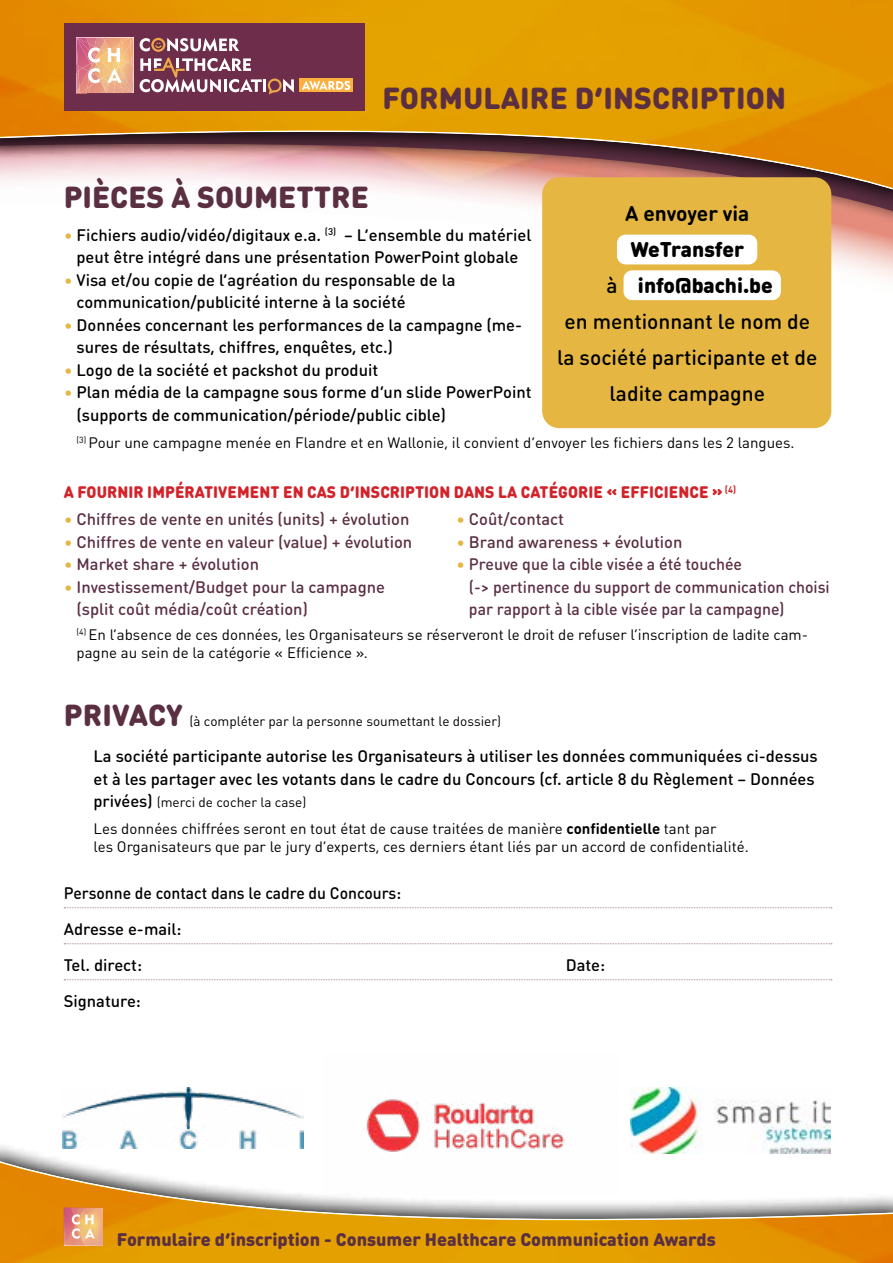
<style>
.page{position:relative;width:893px;height:1263px;background:#fff}
.page>*{position:absolute;margin:0;border:0;box-sizing:border-box;transform-origin:0 0}
.t1{font:900 30px "DIN Round Pro";letter-spacing:.005em;color:#5b2f42}
.t2{font:500 21px/36px "DIN Round Pro";color:#000;text-align:center}
.t3{font:700 21px "DIN Round Pro";color:#000}
.t4{font:900 18px "DIN Round Pro";color:#5b2f42}
.t5{font:500 16.5px/22.5px "DIN Round Pro";color:#000}
.t6{font:500 16.5px/22.5px "DIN Round Pro";color:#5b2f42}
.t7{font:500 16.5px/22.5px "DIN Round Pro";color:#5b2f42;scale:.96 1}
.t8{font:900 16.5px "DIN Round Pro";letter-spacing:.005em;color:#d2232a;scale:.95 1}
.t9{font:500 16.5px/36px "DIN Round Pro";color:#000;scale:.95 1}
.t10{font:15px/18px "DIN Round Pro";color:#000}
.t11{font:13.5px "DIN Round Pro";color:#000}
.s1{font-weight:900;color:#e5b742}
.s2{font-weight:900}
.s3{font-weight:500;font-size:16.5px}
.s4{font-weight:700}
</style>
<div class="page">
<svg style="left:542px;top:232px;width:351px;height:197px"></svg>
<svg style="left:64px;top:907px;width:768px;height:1px"></svg>
<svg style="left:64px;top:943px;width:768px;height:1px"></svg>
<svg style="left:64px;top:979px;width:768px;height:1px"></svg>
<div style="left:0;top:1141px;width:893px;height:122px;background:#000;opacity:.75"></div>
<svg style="left:0;top:1159px;width:893px;height:104px"></svg>
<svg style="left:64px;top:1207px;width:39px;height:38px"></svg>
<svg style="left:831px;top:218px;width:62px;height:14px"></svg>
<div style="left:0;top:0;width:893px;height:210px;background:#000;opacity:.75"></div>
<svg style="left:0;top:0;width:893px;height:193px;background:#d5962b"></svg>
<div style="left:64px;top:23px;width:300px;height:88px;background:#6e2d4b"></div>
<svg style="left:76px;top:38px;width:58px;height:56px;background:#e8a994"></svg>
<svg style="left:140px;top:58px;width:154px;height:36px"></svg>
<svg style="left:140px;top:38px;width:99px;height:14px"></svg>
<div style="left:299px;top:79px;width:54px;height:13px;background:#fbb040"></div>
<svg style="left:302px;top:81px;width:48px;height:9px"></svg>
<img style="left:631px;top:1088px;width:200px;height:66px">
<img style="left:62px;top:1088px;width:241px;height:60px">
<img style="left:323px;top:1099px;width:295px;height:95px">
<div style="left:542px;top:177px;width:289px;height:251px;background:#e5b742;border-radius:17px"></div>
<div style="left:617px;top:235px;width:140px;height:29px;background:#fff;border-radius:9px"></div>
<div style="left:624px;top:270px;width:157px;height:30px;background:#fff;border-radius:9px"></div>
<h1 class="t1" style="left:383px;top:76px;width:405px">FORMULAIRE D’INSCRIPTION</h1>
<h1 class="t1" style="left:64px;top:174px;width:307px">PIÈCES À SOUMETTRE</h1>
<p class="t5" style="left:64px;top:222px;width:469px;text-align:center"><span class="s1">•</span> Fichiers audio/vidéo/digitaux e.a. <sup>(3)</sup> – L’ensemble du matériel peut être intégré dans une présentation PowerPoint globale</p>
<p class="t5" style="left:77px;top:267px;width:380px;text-indent:-13px"><span class="s1">•</span> Visa et/ou copie de l’agréation du responsable de la communication/publicité interne à la société</p>
<p class="t5" style="left:77px;top:312px;width:447px;text-indent:-13px"><span class="s1">•</span> Données concernant les performances de la campagne (me&shy;sures de résultats, chiffres, enquêtes, etc.)</p>
<p class="t5" style="left:64px;top:357px;width:316px"><span class="s1">•</span> Logo de la société et packshot du produit</p>
<p class="t5" style="left:77px;top:380px;width:456px;text-indent:-13px"><span class="s1">•</span> Plan média de la campagne sous forme d’un slide PowerPoint (supports de communication/période/public cible)</p>
<p class="t3" style="left:625px;top:198px;width:126px">A envoyer via</p>
<p class="t2" style="left:557px;top:230px;width:262px"><span class="s2">WeTransfer<br></span>à <span class="s2">info@bachi.be<br></span>en mentionnant le nom de la société participante et de ladite campagne</p>
<p class="t10" style="left:77px;top:433px;width:720px"><sup>(3)</sup> Pour une campagne menée en Flandre et en Wallonie, il convient d’envoyer les fichiers dans les 2 langues.</p>
<p class="t8" style="left:64px;top:480px;width:709px">A FOURNIR IMPÉRATIVEMENT EN CAS D’INSCRIPTION DANS LA CATÉGORIE « EFFICIENCE » <sup>(4)</sup></p>
<p class="t6" style="left:64px;top:507px;width:347px"><span class="s1">•</span> Chiffres de vente en unités (units) + évolution</p>
<p class="t6" style="left:64px;top:529px;width:350px"><span class="s1">•</span> Chiffres de vente en valeur (value) + évolution</p>
<p class="t6" style="left:64px;top:552px;width:197px"><span class="s1">•</span> Market share + évolution</p>
<p class="t6" style="left:77px;top:574px;width:310px;text-indent:-13px"><span class="s1">•</span> Investissement/Budget pour la campagne (split coût média/coût création)</p>
<p class="t6" style="left:456px;top:507px;width:109px"><span class="s1">•</span> Coût/contact</p>
<p class="t6" style="left:456px;top:529px;width:228px"><span class="s1">•</span> Brand awareness + évolution</p>
<p class="t7" style="left:469px;top:552px;width:377px;text-indent:-13px"><span class="s1">•</span> Preuve que la cible visée a été touchée<br>(-&gt; pertinence du support de communication choisi par rapport à la cible visée par la campagne)</p>
<p class="t10" style="left:77px;top:625px;width:733px"><sup>(4)</sup> En l’absence de ces données, les Organisateurs se réserveront le droit de refuser l’inscription de ladite cam&shy;pagne au sein de la catégorie « Efficience ».</p>
<h1 class="t1" style="left:64px;top:693px;width:120px">PRIVACY</h1>
<p class="t11" style="left:189px;top:712px;width:313px">(à compléter par la personne soumettant le dossier)</p>
<p class="t5" style="left:94px;top:744px;width:726px">La société participante autorise les Organisateurs à utiliser les données communiquées ci-dessus et à les partager avec les votants dans le cadre du Concours (cf. article 8 du Règlement – Données</p>
<p class="t11" style="left:94px;top:793px;width:214px"><span class="s3">privées)</span> (merci de cocher la case)</p>
<p class="t10" style="left:94px;top:819px;width:657px">Les données chiffrées seront en tout état de cause traitées de manière <span class="s4">confidentielle</span> tant par<br>les Organisateurs que par le jury d’experts, ces derniers étant liés par un accord de confidentialité.</p>
<p class="t9" style="left:64px;top:874px;width:357px">Personne de contact dans le cadre du Concours:<br>Adresse e-mail:<br>Tel. direct:</p>
<p class="t5" style="left:566px;top:953px;width:41px">Date:</p>
<p class="t5" style="left:64px;top:989px;width:79px">Signature:</p>
<p class="t4" style="left:117px;top:1225px;width:600px">Formulaire d’inscription - Consumer Healthcare Communication Awards</p>
</div>
